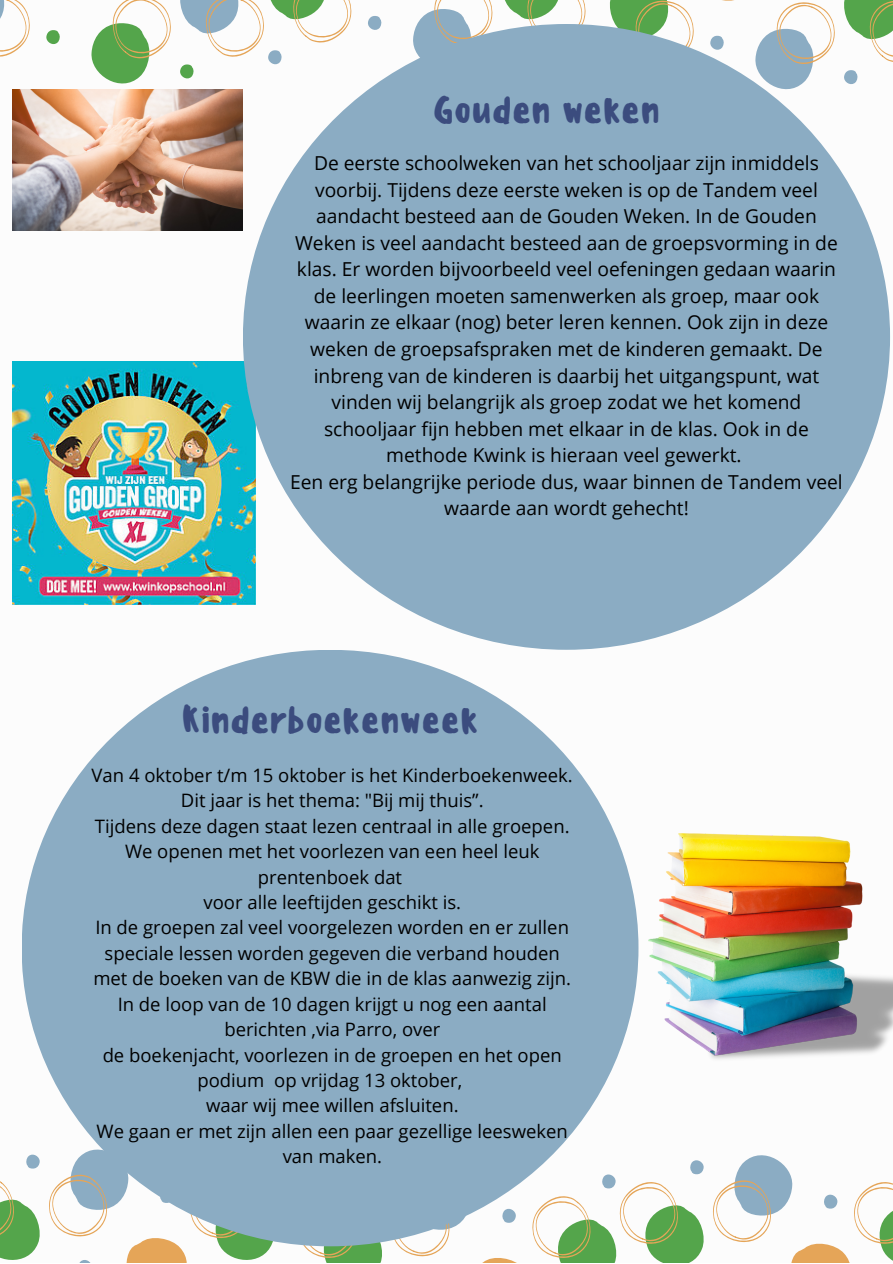
<style>
.page{position:relative;width:893px;height:1264px;background:#fff}
.page>*{position:absolute;margin:0;border:0;box-sizing:border-box;transform-origin:0 0}
.t1{font:500 36px "Sensei";color:#3b4c7e}
.t2{font:19.2px/26.5px "Open Sans";color:#000;text-align:center}
.t3{font:18.45px/25.3px "Open Sans";color:#000;text-align:center}
</style>
<div class="page">
<svg style="left:0;top:0;width:30px;height:57px"></svg>
<svg style="left:46px;top:30px;width:14px;height:15px"></svg>
<svg style="left:91px;top:0;width:80px;height:83px"></svg>
<svg style="left:180px;top:0;width:172px;height:79px"></svg>
<svg style="left:368px;top:16px;width:14px;height:14px"></svg>
<svg style="left:412px;top:0;width:174px;height:62px"></svg>
<svg style="left:608px;top:0;width:284px;height:89px"></svg>
<svg style="left:712px;top:1155px;width:180px;height:107px"></svg>
<svg style="left:391px;top:1157px;width:313px;height:105px"></svg>
<svg style="left:297px;top:1241px;width:88px;height:21px"></svg>
<svg style="left:0;top:1149px;width:276px;height:113px"></svg>
<img style="left:12px;top:362px;width:243px;height:242px">
<div style="left:243px;top:24px;width:647px;height:625px;background:#8bacc3;border-radius:50%"></div>
<img style="left:12px;top:89px;width:231px;height:142px">
<div style="left:22px;top:649px;width:616px;height:597px;background:#8bacc3;border-radius:50%"></div>
<img style="left:648px;top:834px;width:244px;height:226px">
<p class="t1" style="left:433px;top:89px;width:229px">Gouden weken</p>
<p class="t2" style="left:295px;top:149px;width:544px">De eerste schoolweken van het schooljaar zijn inmiddels voorbij. Tijdens deze eerste weken is op de Tandem veel aandacht besteed aan de Gouden Weken. In de Gouden Weken is veel aandacht besteed aan de groepsvorming in de klas. Er worden bijvoorbeeld veel oefeningen gedaan waarin de leerlingen moeten samenwerken als groep, maar ook waarin ze elkaar (nog) beter leren kennen. Ook zijn in deze weken de groepsafspraken met de kinderen gemaakt. De inbreng van de kinderen is daarbij het uitgangspunt, wat vinden wij belangrijk als groep zodat we het komend schooljaar fijn hebben met elkaar in de klas. Ook in de methode Kwink is hieraan veel gewerkt.</p>
<p class="t2" style="left:290px;top:468px;width:554px">Een erg belangrijke periode dus, waar binnen de Tandem veel waarde aan wordt gehecht!</p>
<p class="t1" style="left:182px;top:698px;width:298px">Kinderboekenweek</p>
<p class="t3" style="left:92px;top:762px;width:482px">Van 4 oktober t/m 15 oktober is het Kinderboekenweek.</p>
<p class="t3" style="left:181px;top:787px;width:304px">Dit jaar is het thema: "Bij mij thuis”.</p>
<p class="t3" style="left:95px;top:812px;width:476px">Tijdens deze dagen staat lezen centraal in alle groepen.</p>
<p class="t3" style="left:125px;top:838px;width:416px">We openen met het voorlezen van een heel leuk prentenboek dat</p>
<p class="t3" style="left:203px;top:889px;width:259px">voor alle leeftijden geschikt is.</p>
<p class="t3" style="left:93px;top:914px;width:479px">In de groepen zal veel voorgelezen worden en er zullen speciale lessen worden gegeven die verband houden met de boeken van de KBW die in de klas aanwezig zijn.</p>
<p class="t3" style="left:118px;top:990px;width:430px">In de loop van de 10 dagen krijgt u nog een aantal berichten ,via Parro, over</p>
<p class="t3" style="left:103px;top:1041px;width:460px">de boekenjacht, voorlezen in de groepen en het open podium op vrijdag 13 oktober,</p>
<p class="t3" style="left:206px;top:1092px;width:254px">waar wij mee willen afsluiten.</p>
<p class="t3" style="left:97px;top:1118px;width:472px">We gaan er met zijn allen een paar gezellige leesweken van maken.</p>
</div>
